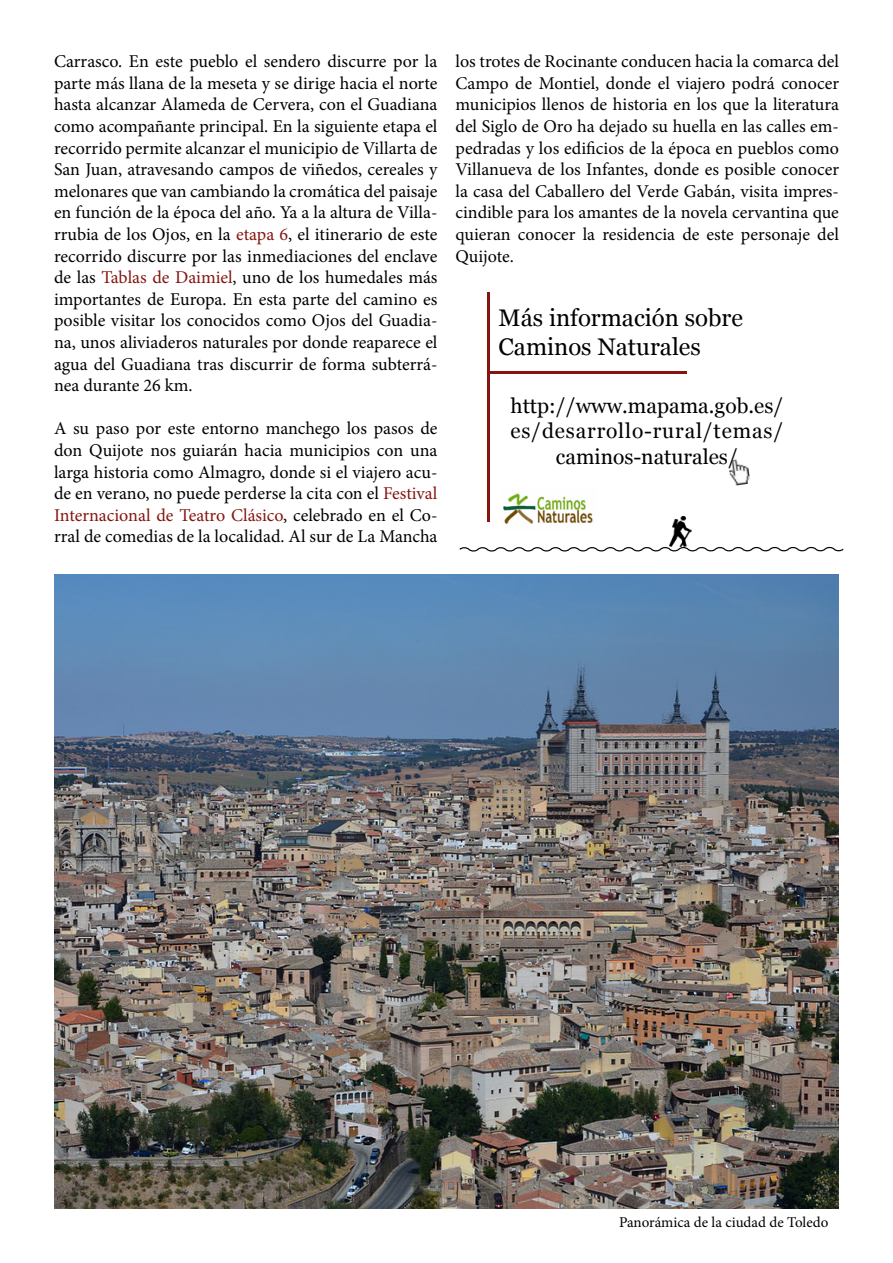
<style>
.page{position:relative;width:893px;height:1263px;background:#fff}
.page>*{position:absolute;margin:0;border:0;box-sizing:border-box;transform-origin:0 0}
.t1{font:24px/28.8px "Georgia";color:#000}
.t2{font:21px/25.2px "Georgia";color:#000;text-align:center}
.t3{font:18px/21.6px "Minion Pro";color:#000;text-align:justify}
.t4{font:15px "Minion Pro";color:#000}
.s1{color:#85150f}
</style>
<div class="page">
<img style="left:54px;top:574px;width:785px;height:635px">
<hr style="left:489px;top:371px;width:198px;height:3px;background:#85150f">
<hr style="left:487px;top:293px;width:2px;height:229px;background:#85150f">
<img style="left:729px;top:459px;width:21px;height:27px">
<svg style="left:459px;top:546px;width:385px;height:6px"></svg>
<img style="left:669px;top:516px;width:22px;height:31px">
<img style="left:503px;top:493px;width:90px;height:32px">
<p class="t3" style="left:54px;top:51px;width:385px">Carrasco. En este pueblo el sendero discurre por la parte más llana de la meseta y se dirige hacia el norte hasta alcanzar Alameda de Cervera, con el Guadiana como acompañante principal. En la siguiente etapa el recorrido permite alcanzar el municipio de Villarta de San Juan, atravesando campos de viñedos, cereales y melonares que van cambiando la cromática del paisaje en función de la época del año. Ya a la altura de Villa&shy;rrubia de los Ojos, en la <span class="s1">etapa 6</span>, el itinerario de este recorrido discurre por las inmediaciones del enclave de las <span class="s1">Tablas de Daimiel</span>, uno de los humedales más importantes de Europa. En esta parte del camino es posible visitar los conocidos como Ojos del Guadia&shy;na, unos aliviaderos naturales por donde reaparece el agua del Guadiana tras discurrir de forma subterrá&shy;nea durante 26 km.</p>
<p class="t3" style="left:54px;top:418px;width:385px">A su paso por este entorno manchego los pasos de don Quijote nos guiarán hacia municipios con una larga historia como Almagro, donde si el viajero acu&shy;de en verano, no puede perderse la cita con el <span class="s1">Festival Internacional de Teatro Clásico</span>, celebrado en el Co&shy;rral de comedias de la localidad. Al sur de La Mancha</p>
<p class="t3" style="left:455px;top:51px;width:385px">los trotes de Rocinante conducen hacia la comarca del Campo de Montiel, donde el viajero podrá conocer municipios llenos de historia en los que la literatura del Siglo de Oro ha dejado su huella en las calles em&shy;pedradas y los edificios de la época en pueblos como Villanueva de los Infantes, donde es posible conocer la casa del Caballero del Verde Gabán, visita impres&shy;cindible para los amantes de la novela cervantina que quieran conocer la residencia de este personaje del Quijote.</p>
<h1 class="t1" style="left:498px;top:304px;width:246px">Más información sobre<br>Caminos Naturales</h1>
<p class="t2" style="left:510px;top:394px;width:274px">http://www.mapama.gob.es/ es/desarrollo-rural/temas/ caminos-naturales/</p>
<p class="t4" style="left:619px;top:1212px;width:211px">Panorámica de la ciudad de Toledo</p>
</div>
